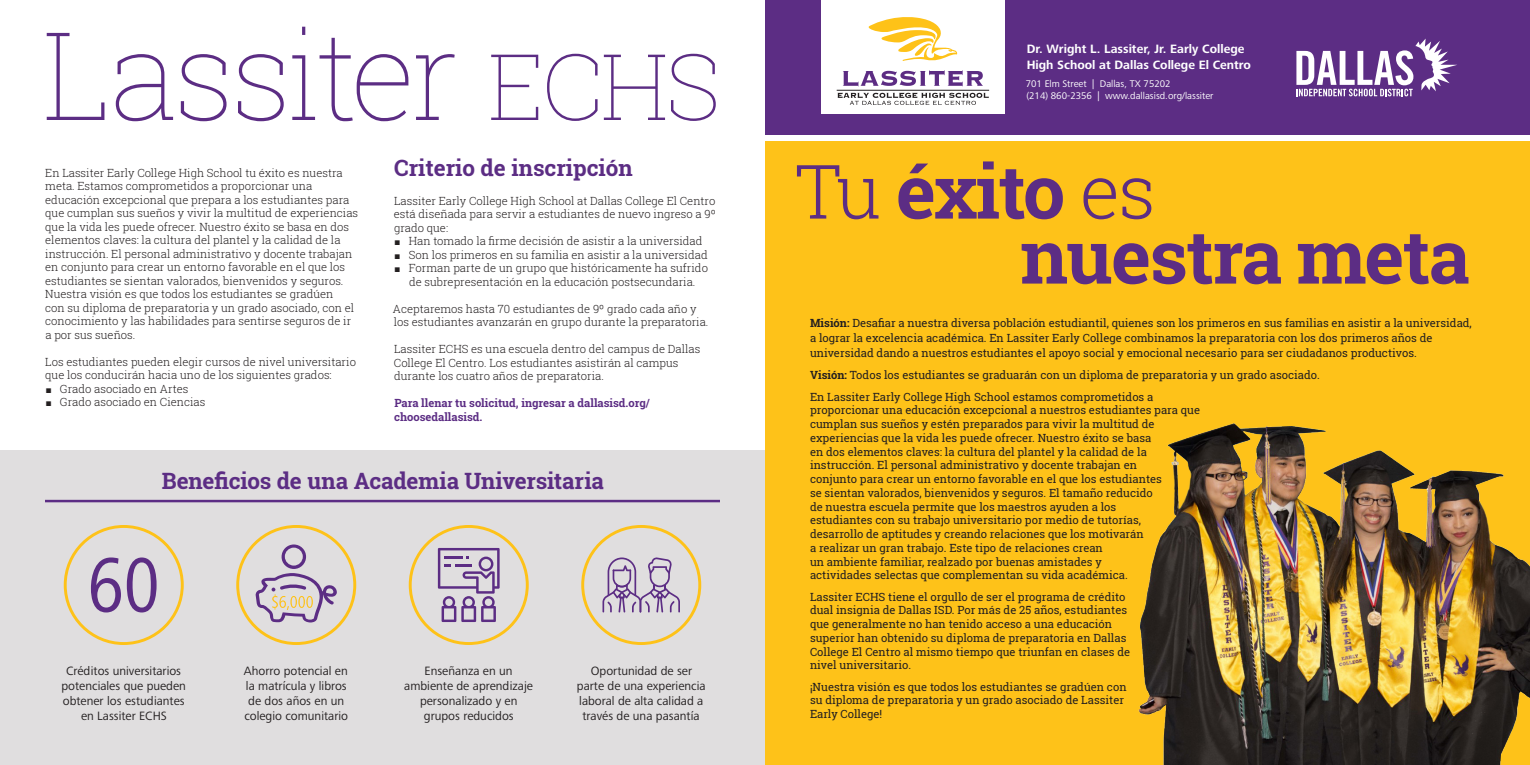
<style>
.page{position:relative;width:1530px;height:765px;background:#fff}
.page>*{position:absolute;margin:0;border:0;box-sizing:border-box;transform-origin:0 0}
.t1{font:100 122.5px "Roboto Slab";letter-spacing:-.045em;color:#5c2d84}
.t2{font:700 75px "Roboto Slab";letter-spacing:-.025em;color:#5c2d84}
.t3{font:700 22.5px "Roboto Slab";color:#5c2d84}
.t4{font:12.5px/15px "Frutiger Next Pro";color:#231f20;text-align:center}
.t5{font:700 12.5px/16.2px "Frutiger Next Pro";color:#fff}
.t6{font:11.25px/13.8px "Roboto Slab";color:#231f20}
.t7{font:300 11.25px/13.5px "Roboto Slab";color:#231f20}
.t8{font:700 11.25px/13.5px "Roboto Slab";color:#5c2d84}
.t9{font:10px "Frutiger Next Pro";color:#fff}
.s1{font-size:91.88px}
.s2{font-weight:300}
.s3{font-weight:700}
</style>
<div class="page">
<div style="left:765px;top:0;width:765px;height:135px;background:#5c2d84"></div>
<div style="left:821px;top:0;width:184px;height:114px;background:#fff"></div>
<div style="left:765px;top:135px;width:765px;height:630px;background:#fec219"></div>
<svg style="left:1296px;top:39px;width:161px;height:57px"></svg>
<img style="left:1138px;top:423px;width:392px;height:342px">
<div style="left:765px;top:135px;width:765px;height:6px;background:#fff"></div>
<div style="left:0;top:450px;width:765px;height:315px;background:#e0dedf"></div>
<svg style="left:236px;top:525px;width:120px;height:120px"></svg>
<svg style="left:409px;top:525px;width:120px;height:120px"></svg>
<svg style="left:581px;top:525px;width:120px;height:120px"></svg>
<svg style="left:64px;top:525px;width:120px;height:120px"></svg>
<hr style="left:45px;top:500px;width:675px;height:2px;background:#5c2d84">
<svg style="left:869px;top:17px;width:88px;height:44px"></svg>
<svg style="left:843px;top:70px;width:140px;height:16px"></svg>
<hr style="left:837px;top:90px;width:152px;height:1px;background:#231f20">
<svg style="left:838px;top:93px;width:151px;height:12px"></svg>
<p class="t1" style="left:42px;top:-8px;width:679px">Lassiter <span class="s1">ECHS</span></p>
<p class="t7" style="left:45px;top:166px;width:315px">En Lassiter Early College High School tu éxito es nuestra meta. Estamos comprometidos a proporcionar una educación excepcional que prepara a los estudiantes para que cumplan sus sueños y vivir la multitud de experiencias que la vida les puede ofrecer. Nuestro éxito se basa en dos elementos claves: la cultura del plantel y la calidad de la instrucción. El personal administrativo y docente trabajan en conjunto para crear un entorno favorable en el que los estudiantes se sientan valorados, bienvenidos y seguros.<br>Nuestra visión es que todos los estudiantes se gradúen<br>con su diploma de preparatoria y un grado asociado, con el conocimiento y las habilidades para sentirse seguros de ir a por sus sueños.</p>
<p class="t7" style="left:45px;top:355px;width:312px">Los estudiantes pueden elegir cursos de nivel universitario que los conducirán hacia uno de los siguientes grados:</p>
<p class="t7" style="left:46px;top:382px;width:144px">■ Grado asociado en Artes</p>
<p class="t7" style="left:46px;top:395px;width:161px">■ Grado asociado en Ciencias</p>
<p class="t3" style="left:394px;top:152px;width:240px">Criterio de inscripción</p>
<p class="t7" style="left:394px;top:193px;width:323px;text-align:justify">Lassiter Early College High School at Dallas College El Centro está diseñada para servir a estudiantes de nuevo ingreso a 9º grado que:</p>
<p class="t7" style="left:395px;top:234px;width:309px">■ Han tomado la firme decisión de asistir a la universidad</p>
<p class="t7" style="left:395px;top:247px;width:314px">■ Son los primeros en su familia en asistir a la universidad</p>
<p class="t7" style="left:395px;top:261px;width:315px;text-align:center">■ Forman parte de un grupo que históricamente ha sufrido de subrepresentación en la educación postsecundaria.</p>
<p class="t7" style="left:393px;top:301px;width:317px">Aceptaremos hasta 70 estudiantes de 9º grado cada año y los estudiantes avanzarán en grupo durante la preparatoria.</p>
<p class="t7" style="left:394px;top:342px;width:308px">Lassiter ECHS es una escuela dentro del campus de Dallas<br>College El Centro. Los estudiantes asistirán al campus durante los cuatro años de preparatoria.</p>
<p class="t8" style="left:394px;top:396px;width:257px">Para llenar tu solicitud, ingresar a dallasisd.org/ choosedallasisd.</p>
<p class="t3" style="left:162px;top:465px;width:444px">Beneficios de una Academia Universitaria</p>
<p class="t4" style="left:62px;top:663px;width:126px">Créditos universitarios potenciales que pueden obtener los estudiantes en Lassiter ECHS</p>
<p class="t4" style="left:244px;top:663px;width:106px">Ahorro potencial en la matrícula y libros de dos años en un colegio comunitario</p>
<p class="t4" style="left:404px;top:663px;width:130px">Enseñanza en un ambiente de aprendizaje personalizado y en grupos reducidos</p>
<p class="t4" style="left:577px;top:663px;width:130px">Oportunidad de ser parte de una experiencia laboral de alta calidad a través de una pasantía</p>
<p class="t5" style="left:1027px;top:40px;width:226px">Dr. Wright L. Lassiter, Jr. Early College<br>High School at Dallas College El Centro</p>
<p class="t9" style="left:1026px;top:77px;width:146px">701 Elm Street | Dallas, TX 75202</p>
<p class="t9" style="left:1027px;top:90px;width:189px">(214) 860-2356 | www.dallasisd.org/lassiter</p>
<p class="t2" style="left:795px;top:140px;width:363px"><span class="s2">Tu</span> éxito <span class="s2">es</span></p>
<p class="t2" style="left:1020px;top:205px;width:451px">nuestra meta</p>
<p class="t6" style="left:810px;top:315px;width:663px;line-height:15px"><span class="s3">Misión:</span> Desafiar a nuestra diversa población estudiantil, quienes son los primeros en sus familias en asistir a la universidad, a lograr la excelencia académica. En Lassiter Early College combinamos la preparatoria con los dos primeros años de universidad dando a nuestros estudiantes el apoyo social y emocional necesario para ser ciudadanos productivos.</p>
<p class="t6" style="left:810px;top:368px;width:511px"><span class="s3">Visión:</span> Todos los estudiantes se graduarán con un diploma de preparatoria y un grado asociado.</p>
<p class="t6" style="left:810px;top:389px;width:392px">En Lassiter Early College High School estamos comprometidos a proporcionar una educación excepcional a nuestros estudiantes para que cumplan sus sueños y estén preparados para vivir la multitud de experiencias que la vida les puede ofrecer. Nuestro éxito se basa<br>en dos elementos claves: la cultura del plantel y la calidad de la instrucción. El personal administrativo y docente trabajan en<br>conjunto para crear un entorno favorable en el que los estudiantes<br>se sientan valorados, bienvenidos y seguros. El tamaño reducido<br>de nuestra escuela permite que los maestros ayuden a los<br>estudiantes con su trabajo universitario por medio de tutorías,<br>desarrollo de aptitudes y creando relaciones que los motivarán<br>a realizar un gran trabajo. Este tipo de relaciones crean<br>un ambiente familiar, realzado por buenas amistades y<br>actividades selectas que complementan su vida académica.</p>
<p class="t6" style="left:810px;top:589px;width:322px">Lassiter ECHS tiene el orgullo de ser el programa de crédito dual insignia de Dallas ISD. Por más de 25 años, estudiantes que generalmente no han tenido acceso a una educación superior han obtenido su diploma de preparatoria en Dallas College El Centro al mismo tiempo que triunfan en clases de nivel universitario.</p>
<p class="t6" style="left:810px;top:679px;width:318px">¡Nuestra visión es que todos los estudiantes se gradúen con su diploma de preparatoria y un grado asociado de Lassiter<br>Early College!</p>
</div>
